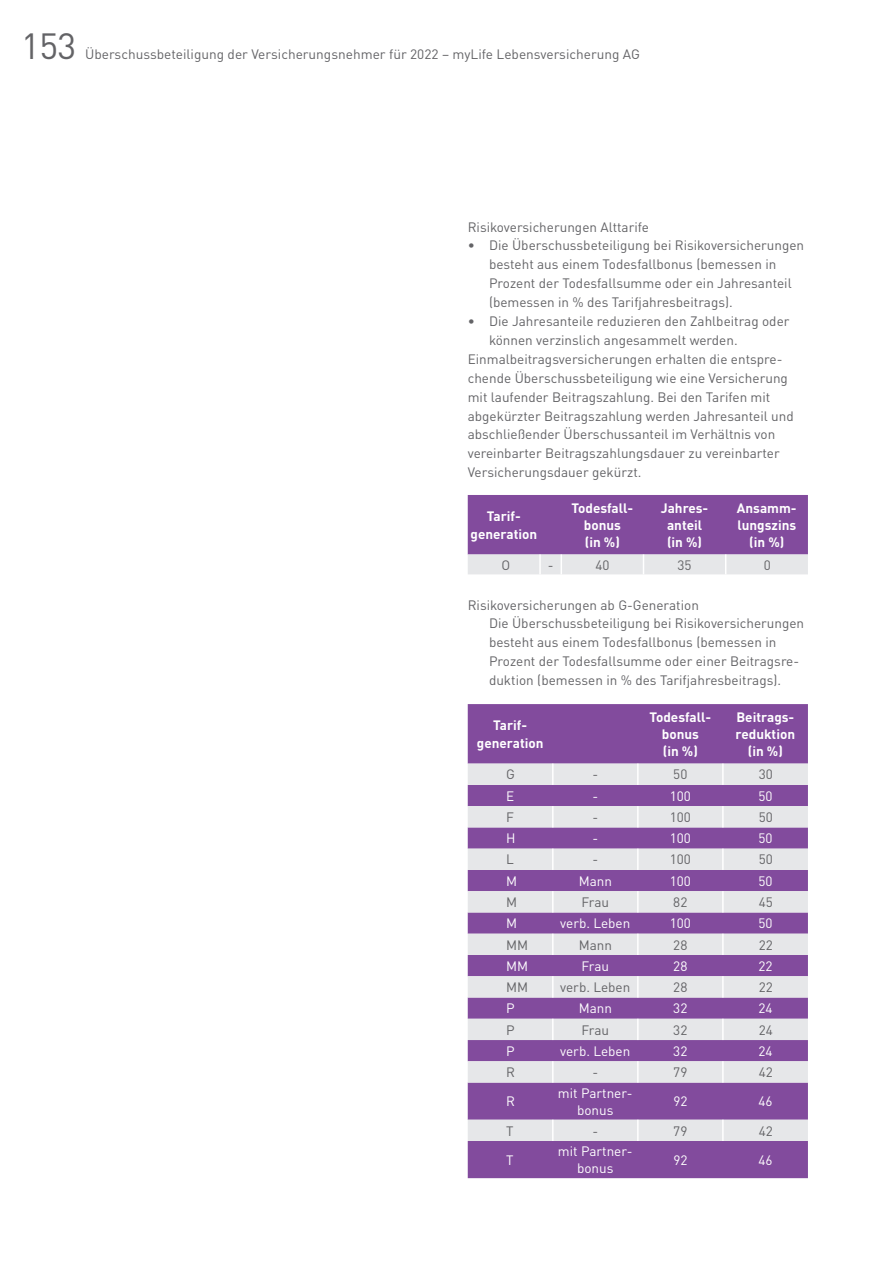
<style>
.page{position:relative;width:893px;height:1263px;background:#fff}
.page>*{position:absolute;margin:0;border:0;box-sizing:border-box;transform-origin:0 0}
.t1{font:36px "DIN Pro";color:#636366}
.Aufzählung_Fließtext{font:13.5px/18.9px "DIN Pro";color:#636366}
.t2{font:700 13.5px/17.2px "DIN Pro";color:#fff;text-align:center}
.t3{font:13.5px/17.2px "DIN Pro";color:#fff;text-align:center}
</style>
<div class="page">
<svg style="left:468px;top:495px;width:340px;height:79px;background:#9b72b0"></svg>
<div style="left:468px;top:704px;width:340px;height:474px;background:#824b9d"></div>
<svg style="left:468px;top:764px;width:340px;height:377px;background:#b59ac3"></svg>
<hr style="left:552px;top:764px;width:2px;height:21px;background:#fff">
<hr style="left:637px;top:764px;width:2px;height:21px;background:#fff">
<hr style="left:722px;top:764px;width:2px;height:21px;background:#fff">
<hr style="left:552px;top:806px;width:2px;height:21px;background:#fff">
<hr style="left:637px;top:806px;width:2px;height:21px;background:#fff">
<hr style="left:722px;top:806px;width:2px;height:21px;background:#fff">
<hr style="left:552px;top:849px;width:2px;height:21px;background:#fff">
<hr style="left:637px;top:849px;width:2px;height:21px;background:#fff">
<hr style="left:722px;top:849px;width:2px;height:21px;background:#fff">
<hr style="left:552px;top:891px;width:2px;height:21px;background:#fff">
<hr style="left:637px;top:891px;width:2px;height:21px;background:#fff">
<hr style="left:722px;top:891px;width:2px;height:21px;background:#fff">
<hr style="left:552px;top:934px;width:2px;height:21px;background:#fff">
<hr style="left:637px;top:934px;width:2px;height:21px;background:#fff">
<hr style="left:722px;top:934px;width:2px;height:21px;background:#fff">
<hr style="left:552px;top:976px;width:2px;height:21px;background:#fff">
<hr style="left:637px;top:976px;width:2px;height:21px;background:#fff">
<hr style="left:722px;top:976px;width:2px;height:21px;background:#fff">
<hr style="left:552px;top:1019px;width:2px;height:21px;background:#fff">
<hr style="left:637px;top:1019px;width:2px;height:21px;background:#fff">
<hr style="left:722px;top:1019px;width:2px;height:21px;background:#fff">
<hr style="left:552px;top:1061px;width:2px;height:21px;background:#fff">
<hr style="left:637px;top:1061px;width:2px;height:21px;background:#fff">
<hr style="left:722px;top:1061px;width:2px;height:21px;background:#fff">
<hr style="left:552px;top:1120px;width:2px;height:21px;background:#fff">
<hr style="left:637px;top:1120px;width:2px;height:21px;background:#fff">
<hr style="left:722px;top:1120px;width:2px;height:21px;background:#fff">
<h1 class="t1" style="left:21px;top:18px;width:56px">153</h1>
<p class="Aufzählung_Fließtext" style="left:85px;top:43px;width:556px">Überschussbeteiligung der Versicherungsnehmer für 2022 – myLife Lebensversicherung AG</p>
<p class="Aufzählung_Fließtext" style="left:468px;top:216px;width:183px">Risikoversicherungen Alttarife</p>
<p class="Aufzählung_Fließtext" style="left:489px;top:235px;width:317px;text-indent:-21px">• Die Überschussbeteiligung bei Risikoversicherungen besteht aus einem Todesfallbonus (bemessen in Prozent der Todesfallsumme oder ein Jahresanteil (bemessen in % des Tarifjahresbeitrags).</p>
<p class="Aufzählung_Fließtext" style="left:489px;top:310px;width:302px;text-indent:-21px">• Die Jahresanteile reduzieren den Zahlbeitrag oder können verzinslich angesammelt werden.</p>
<p class="Aufzählung_Fließtext" style="left:468px;top:348px;width:328px">Einmalbeitragsversicherungen erhalten die entspre&shy;chende Überschussbeteiligung wie eine Versicherung mit laufender Beitragszahlung. Bei den Tarifen mit abgekürzter Beitragszahlung werden Jahresanteil und abschließender Überschussanteil im Verhältnis von vereinbarter Beitragszahlungsdauer zu vereinbarter Versicherungsdauer gekürzt.</p>
<p class="t2" style="left:470px;top:506px;width:68px">Tarif&shy;generation</p>
<p class="t2" style="left:571px;top:497px;width:62px">Todesfall&shy;bonus<br>(in %)</p>
<p class="t2" style="left:661px;top:497px;width:49px">Jahres&shy;anteil (in %)</p>
<p class="t2" style="left:737px;top:497px;width:61px">Ansamm&shy;lungszins (in %)</p>
<p class="Aufzählung_Fließtext" style="left:502px;top:554px;width:10px">O</p>
<p class="Aufzählung_Fließtext" style="left:548px;top:554px;width:5px">-</p>
<p class="Aufzählung_Fließtext" style="left:595px;top:554px;width:16px">40</p>
<p class="Aufzählung_Fließtext" style="left:678px;top:554px;width:16px">35</p>
<p class="Aufzählung_Fließtext" style="left:764px;top:554px;width:9px">0</p>
<p class="Aufzählung_Fließtext" style="left:468px;top:594px;width:233px">Risikoversicherungen ab G-Generation</p>
<p class="Aufzählung_Fließtext" style="left:489px;top:613px;width:317px">Die Überschussbeteiligung bei Risikoversicherungen besteht aus einem Todesfallbonus (bemessen in Prozent der Todesfallsumme oder einer Beitragsre&shy;duktion (bemessen in % des Tarifjahresbeitrags).</p>
<p class="t2" style="left:477px;top:715px;width:68px">Tarif&shy;generation</p>
<p class="t2" style="left:649px;top:707px;width:62px">Todesfall&shy;bonus<br>(in %)</p>
<p class="t2" style="left:736px;top:707px;width:61px">Beitrags&shy;reduktion (in %)</p>
<p class="Aufzählung_Fließtext" style="left:506px;top:764px;width:10px">G</p>
<p class="Aufzählung_Fließtext" style="left:592px;top:764px;width:5px">-</p>
<p class="Aufzählung_Fließtext" style="left:673px;top:764px;width:16px">50</p>
<p class="Aufzählung_Fließtext" style="left:759px;top:764px;width:16px">30</p>
<p class="t3" style="left:506px;top:786px;width:10px">E</p>
<p class="t3" style="left:592px;top:786px;width:5px">-</p>
<p class="t3" style="left:670px;top:786px;width:23px">100</p>
<p class="t3" style="left:758px;top:786px;width:16px">50</p>
<p class="Aufzählung_Fließtext" style="left:506px;top:806px;width:9px">F</p>
<p class="Aufzählung_Fließtext" style="left:592px;top:806px;width:5px">-</p>
<p class="Aufzählung_Fließtext" style="left:670px;top:806px;width:23px">100</p>
<p class="Aufzählung_Fließtext" style="left:759px;top:806px;width:16px">50</p>
<p class="t3" style="left:506px;top:828px;width:11px">H</p>
<p class="t3" style="left:592px;top:828px;width:5px">-</p>
<p class="t3" style="left:670px;top:828px;width:23px">100</p>
<p class="t3" style="left:758px;top:828px;width:16px">50</p>
<p class="Aufzählung_Fließtext" style="left:506px;top:849px;width:9px">L</p>
<p class="Aufzählung_Fließtext" style="left:592px;top:849px;width:5px">-</p>
<p class="Aufzählung_Fließtext" style="left:670px;top:849px;width:23px">100</p>
<p class="Aufzählung_Fließtext" style="left:759px;top:849px;width:16px">50</p>
<p class="t3" style="left:506px;top:871px;width:13px">M</p>
<p class="t3" style="left:579px;top:871px;width:35px">Mann</p>
<p class="t3" style="left:670px;top:871px;width:23px">100</p>
<p class="t3" style="left:758px;top:871px;width:16px">50</p>
<p class="Aufzählung_Fließtext" style="left:506px;top:891px;width:13px">M</p>
<p class="Aufzählung_Fließtext" style="left:581px;top:891px;width:29px">Frau</p>
<p class="Aufzählung_Fließtext" style="left:673px;top:891px;width:16px">82</p>
<p class="Aufzählung_Fließtext" style="left:759px;top:891px;width:16px">45</p>
<p class="t3" style="left:506px;top:913px;width:13px">M</p>
<p class="t3" style="left:560px;top:913px;width:72px">verb. Leben</p>
<p class="t3" style="left:670px;top:913px;width:23px">100</p>
<p class="t3" style="left:758px;top:913px;width:16px">50</p>
<p class="Aufzählung_Fließtext" style="left:506px;top:934px;width:24px">MM</p>
<p class="Aufzählung_Fließtext" style="left:579px;top:934px;width:35px">Mann</p>
<p class="Aufzählung_Fließtext" style="left:673px;top:934px;width:16px">28</p>
<p class="Aufzählung_Fließtext" style="left:759px;top:934px;width:16px">22</p>
<p class="t3" style="left:506px;top:956px;width:24px">MM</p>
<p class="t3" style="left:581px;top:956px;width:29px">Frau</p>
<p class="t3" style="left:673px;top:956px;width:16px">28</p>
<p class="t3" style="left:758px;top:956px;width:16px">22</p>
<p class="Aufzählung_Fließtext" style="left:506px;top:976px;width:24px">MM</p>
<p class="Aufzählung_Fließtext" style="left:560px;top:976px;width:72px">verb. Leben</p>
<p class="Aufzählung_Fließtext" style="left:673px;top:976px;width:16px">28</p>
<p class="Aufzählung_Fließtext" style="left:759px;top:976px;width:16px">22</p>
<p class="t3" style="left:506px;top:998px;width:10px">P</p>
<p class="t3" style="left:579px;top:998px;width:35px">Mann</p>
<p class="t3" style="left:673px;top:998px;width:16px">32</p>
<p class="t3" style="left:758px;top:998px;width:16px">24</p>
<p class="Aufzählung_Fließtext" style="left:506px;top:1019px;width:10px">P</p>
<p class="Aufzählung_Fließtext" style="left:581px;top:1019px;width:29px">Frau</p>
<p class="Aufzählung_Fließtext" style="left:673px;top:1019px;width:16px">32</p>
<p class="Aufzählung_Fließtext" style="left:759px;top:1019px;width:16px">24</p>
<p class="t3" style="left:506px;top:1041px;width:10px">P</p>
<p class="t3" style="left:560px;top:1041px;width:72px">verb. Leben</p>
<p class="t3" style="left:673px;top:1041px;width:16px">32</p>
<p class="t3" style="left:758px;top:1041px;width:16px">24</p>
<p class="Aufzählung_Fließtext" style="left:506px;top:1061px;width:10px">R</p>
<p class="Aufzählung_Fließtext" style="left:592px;top:1061px;width:5px">-</p>
<p class="Aufzählung_Fließtext" style="left:673px;top:1061px;width:16px">79</p>
<p class="Aufzählung_Fließtext" style="left:759px;top:1061px;width:16px">42</p>
<p class="t3" style="left:506px;top:1091px;width:10px">R</p>
<p class="t3" style="left:558px;top:1083px;width:76px">mit Partner&shy;bonus</p>
<p class="t3" style="left:673px;top:1091px;width:16px">92</p>
<p class="t3" style="left:758px;top:1091px;width:16px">46</p>
<p class="Aufzählung_Fließtext" style="left:506px;top:1120px;width:9px">T</p>
<p class="Aufzählung_Fließtext" style="left:592px;top:1120px;width:5px">-</p>
<p class="Aufzählung_Fließtext" style="left:673px;top:1120px;width:16px">79</p>
<p class="Aufzählung_Fließtext" style="left:759px;top:1120px;width:16px">42</p>
<p class="t3" style="left:506px;top:1150px;width:9px">T</p>
<p class="t3" style="left:558px;top:1141px;width:76px">mit Partner&shy;bonus</p>
<p class="t3" style="left:673px;top:1150px;width:16px">92</p>
<p class="t3" style="left:758px;top:1150px;width:16px">46</p>
</div>
